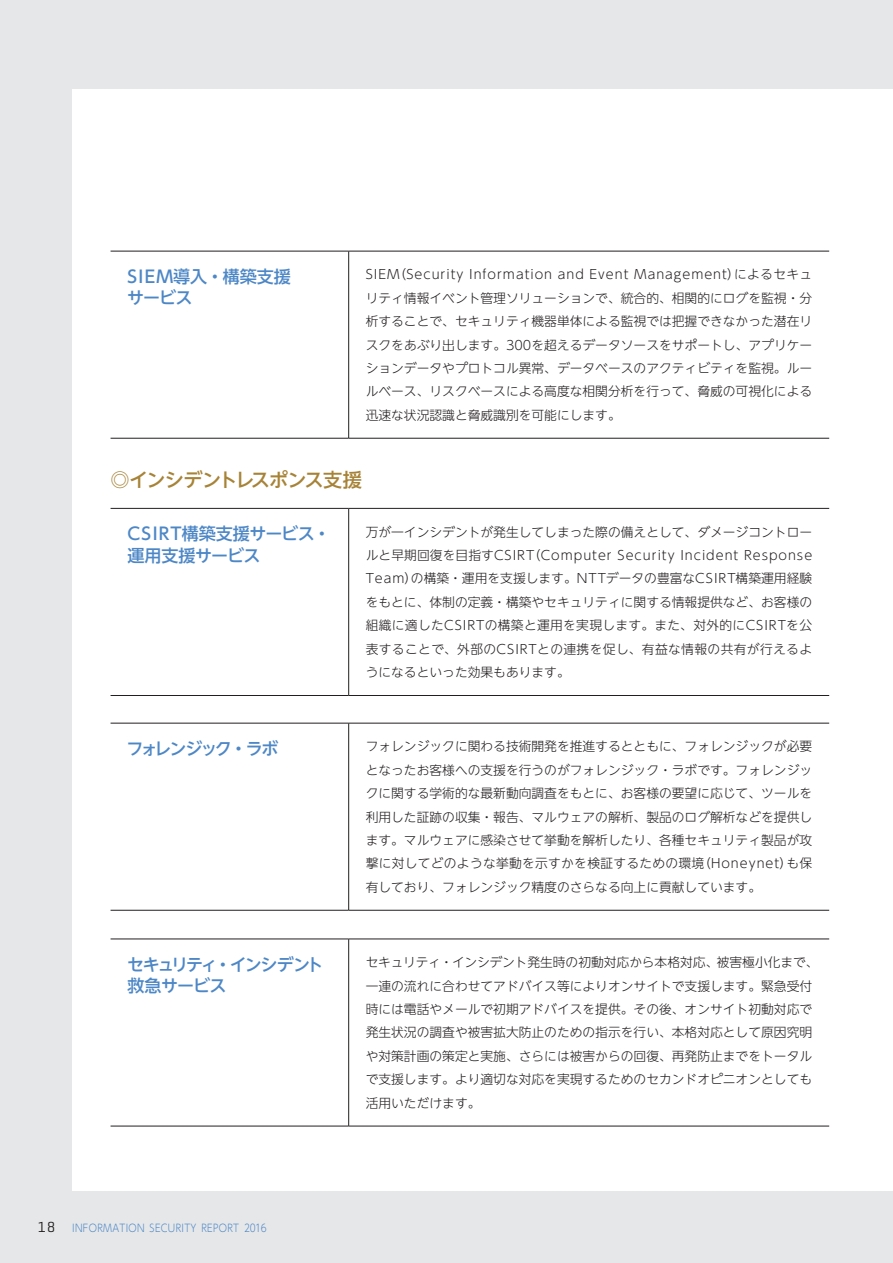
<style>
.page{position:relative;width:893px;height:1263px;background:#e6e7e9}
.page>*{position:absolute;margin:0;border:0;box-sizing:border-box;transform-origin:0 0}
.リード{font:500 19.2px "UD Shin Go NT Pr 6 N";letter-spacing:-.045em;color:#a78337}
.キャプション{font:500 16.95px "UD Shin Go NT Pr 6 N";color:#4d87c6}
.キャプション-2{font:500 16.95px "UD Shin Go NT Pr 6 N";letter-spacing:-.12em;color:#4d87c6}
.キャプション-3{font:500 16.95px "UD Shin Go NT Pr 6 N";letter-spacing:-.035em;color:#4d87c6}
.キャプション-4{font:14.85px "Geogrotesque";color:#231f20}
.本文_新ゴL{font:300 12.75px/23.4px "UD Shin Go NT Pr 6 N";color:#231f20;text-align:justify}
.キャプション-5{font:300 10.65px "UD Shin Go NT Pr 6 N";letter-spacing:.035em;color:#4d87c6;scale:.85 1}
</style>
<div class="page">
<div style="left:72px;top:89px;width:821px;height:1102px;background:#fff"></div>
<hr style="left:111px;top:723px;width:238px;height:1px;background:#231f20">
<hr style="left:348px;top:723px;width:1px;height:187px;background:#231f20">
<hr style="left:111px;top:910px;width:238px;height:1px;background:#231f20">
<hr style="left:349px;top:723px;width:480px;height:1px;background:#231f20">
<hr style="left:349px;top:910px;width:480px;height:1px;background:#231f20">
<hr style="left:111px;top:508px;width:238px;height:1px;background:#231f20">
<hr style="left:348px;top:509px;width:1px;height:186px;background:#231f20">
<hr style="left:111px;top:695px;width:238px;height:1px;background:#231f20">
<hr style="left:349px;top:508px;width:480px;height:1px;background:#231f20">
<hr style="left:349px;top:695px;width:480px;height:1px;background:#231f20">
<hr style="left:111px;top:251px;width:238px;height:1px;background:#231f20">
<hr style="left:348px;top:251px;width:1px;height:187px;background:#231f20">
<hr style="left:111px;top:438px;width:238px;height:1px;background:#231f20">
<hr style="left:349px;top:251px;width:480px;height:1px;background:#231f20">
<hr style="left:349px;top:438px;width:480px;height:1px;background:#231f20">
<hr style="left:111px;top:939px;width:238px;height:1px;background:#231f20">
<hr style="left:348px;top:939px;width:1px;height:187px;background:#231f20">
<hr style="left:111px;top:1126px;width:238px;height:1px;background:#231f20">
<hr style="left:349px;top:939px;width:480px;height:1px;background:#231f20">
<hr style="left:349px;top:1126px;width:480px;height:1px;background:#231f20">
<p class="キャプション" style="left:128px;top:263px;width:165px">SIEM導入・構築支援</p>
<p class="キャプション-3" style="left:127px;top:284px;width:67px">サービス</p>
<p class="本文_新ゴL" style="left:366px;top:262px;width:448px">SIEM（Security Information and Event Management）によるセキュリティ情報イベント管理ソリューションで、統合的、相関的にログを監視・分析することで、セキュリティ機器単体による監視では把握できなかった潜在リスクをあぶり出します。300を超えるデータソースをサポートし、アプリケーションデータやプロトコル異常、データベースのアクティビティを監視。ルールベース、リスクベースによる高度な相関分析を行って、脅威の可視化による迅速な状況認識と脅威識別を可能にします。</p>
<p class="リード" style="left:111px;top:464px;width:253px">◎インシデントレスポンス支援</p>
<p class="キャプション" style="left:128px;top:520px;width:204px">CSIRT構築支援サービス・</p>
<p class="キャプション-3" style="left:128px;top:541px;width:134px">運用支援サービス</p>
<p class="本文_新ゴL" style="left:366px;top:520px;width:448px">万が一インシデントが発生してしまった際の備えとして、ダメージコントロールと早期回復を目指すCSIRT（Computer Security Incident Response Team）の構築・運用を支援します。NTTデータの豊富なCSIRT構築運用経験をもとに、体制の定義・構築やセキュリティに関する情報提供など、お客様の組織に適したCSIRTの構築と運用を実現します。また、対外的にCSIRTを公表することで、外部のCSIRTとの連携を促し、有益な情報の共有が行えるようになるといった効果もあります。</p>
<p class="キャプション-2" style="left:127px;top:735px;width:154px">フォレンジック・ラボ</p>
<p class="本文_新ゴL" style="left:366px;top:734px;width:448px">フォレンジックに関わる技術開発を推進するとともに、フォレンジックが必要となったお客様への支援を行うのがフォレンジック・ラボです。フォレンジックに関する学術的な最新動向調査をもとに、お客様の要望に応じて、ツールを利用した証跡の収集・報告、マルウェアの解析、製品のログ解析などを提供します。マルウェアに感染させて挙動を解析したり、各種セキュリティ製品が攻撃に対してどのような挙動を示すかを検証するための環境（Honeynet）も保有しており、フォレンジック精度のさらなる向上に貢献しています。</p>
<p class="キャプション-2" style="left:127px;top:951px;width:198px">セキュリティ・インシデント</p>
<p class="キャプション-3" style="left:128px;top:972px;width:100px">救急サービス</p>
<p class="本文_新ゴL" style="left:366px;top:950px;width:454px;text-align:left">セキュリティ・インシデント発生時の初動対応から本格対応、被害極小化まで、一連の流れに合わせてアドバイス等によりオンサイトで支援します。緊急受付時には電話やメールで初期アドバイスを提供。その後、オンサイト初動対応で発生状況の調査や被害拡大防止のための指示を行い、本格対応として原因究明や対策計画の策定と実施、さらには被害からの回復、再発防止までをトータルで支援します。より適切な対応を実現するためのセカンドオピニオンとしても活用いただけます。</p>
<p class="キャプション-4" style="left:38px;top:1218px;width:19px">18</p>
<p class="キャプション-5" style="left:72px;top:1219px;width:230px">INFORMATION SECURITY REPORT 2016</p>
</div>
